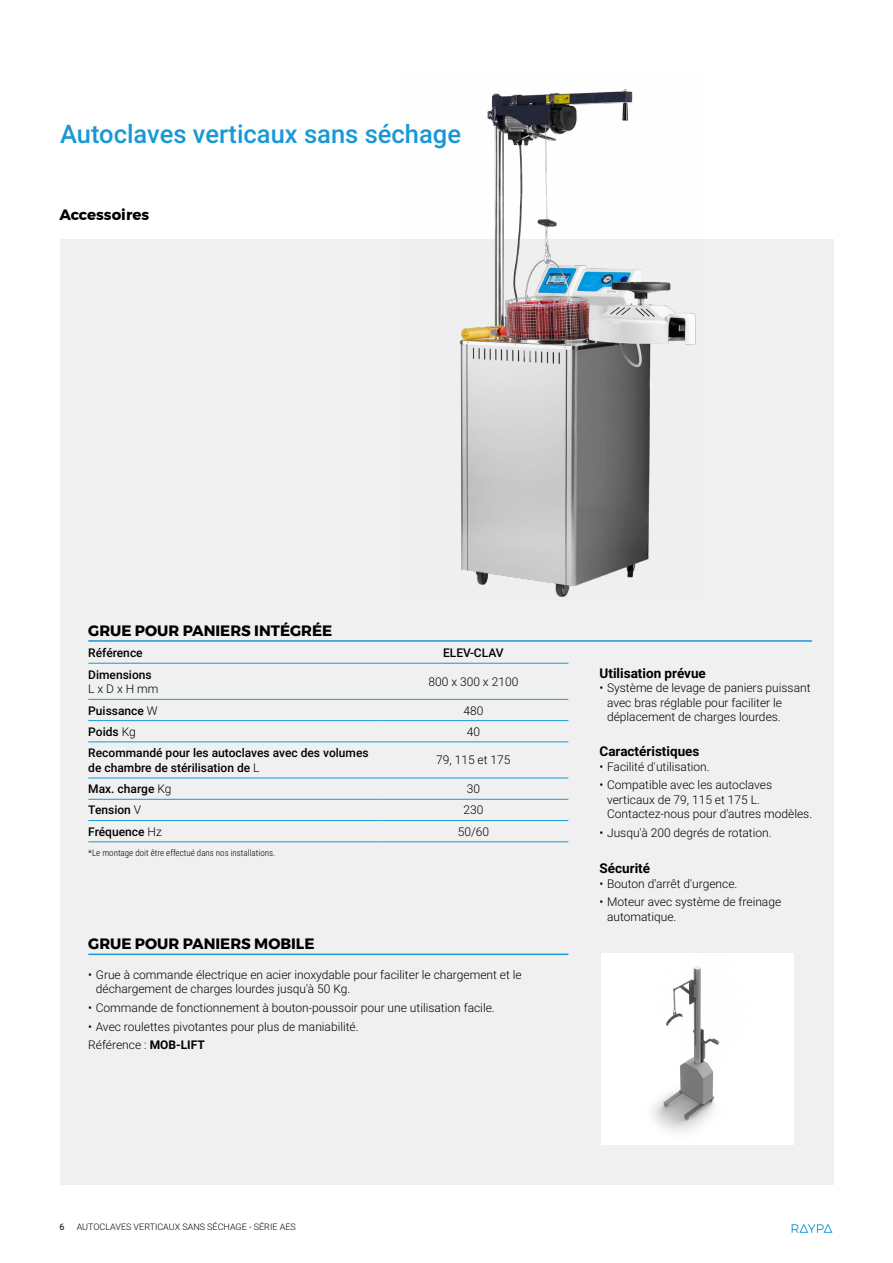
<style>
.page{position:relative;width:893px;height:1263px;background:#fff}
.page>*{position:absolute;margin:0;border:0;box-sizing:border-box;transform-origin:0 0}
.t1{font:500 25.5px "Roboto";color:#1899d6}
.t2{font:700 15px "Montserrat";color:#000}
.t3{font:700 13.5px "Roboto";color:#000}
.t4{font:300 12px/14.4px "Roboto";color:#000}
.t5{font:500 12px/14.4px "Roboto";color:#000}
.t6{font:300 9px "Roboto Condensed";color:#000}
.t7{font:300 9px "Roboto";color:#000}
.t8{font:9px "Roboto";color:#000}
.s1{font-weight:300}
.s2{font-weight:700}
</style>
<div class="page">
<svg style="left:792px;top:1224px;width:40px;height:9px"></svg>
<div style="left:60px;top:240px;width:773px;height:945px;background:#f0f0f0"></div>
<hr style="left:88px;top:640px;width:724px;height:2px;background:#1899d6">
<hr style="left:88px;top:663px;width:290px;height:1px;background:#1899d6">
<hr style="left:378px;top:663px;width:190px;height:1px;background:#1899d6">
<hr style="left:88px;top:699px;width:290px;height:1px;background:#1899d6">
<hr style="left:378px;top:699px;width:190px;height:1px;background:#1899d6">
<hr style="left:88px;top:720px;width:290px;height:1px;background:#1899d6">
<hr style="left:88px;top:742px;width:290px;height:1px;background:#1899d6">
<hr style="left:88px;top:778px;width:290px;height:1px;background:#1899d6">
<hr style="left:88px;top:799px;width:290px;height:1px;background:#1899d6">
<hr style="left:88px;top:820px;width:290px;height:1px;background:#1899d6">
<hr style="left:88px;top:841px;width:290px;height:1px;background:#1899d6">
<hr style="left:378px;top:720px;width:190px;height:1px;background:#1899d6">
<hr style="left:378px;top:742px;width:190px;height:1px;background:#1899d6">
<hr style="left:378px;top:778px;width:190px;height:1px;background:#1899d6">
<hr style="left:378px;top:799px;width:190px;height:1px;background:#1899d6">
<hr style="left:378px;top:820px;width:190px;height:1px;background:#1899d6">
<hr style="left:378px;top:841px;width:190px;height:1px;background:#1899d6">
<hr style="left:88px;top:953px;width:480px;height:2px;background:#1899d6">
<img style="left:602px;top:953px;width:191px;height:192px">
<img style="left:401px;top:89px;width:301px;height:508px">
<h1 class="t1" style="left:60px;top:116px;width:402px">Autoclaves verticaux sans séchage</h1>
<p class="t2" style="left:60px;top:203px;width:91px">Accessoires</p>
<p class="t2" style="left:88px;top:619px;width:246px">GRUE POUR PANIERS INTÉGRÉE</p>
<p class="t5" style="left:88px;top:645px;width:56px">Référence</p>
<p class="t5" style="left:443px;top:645px;width:62px">ELEV-CLAV</p>
<p class="t5" style="left:88px;top:667px;width:65px">Dimensions</p>
<p class="t4" style="left:88px;top:681px;width:72px">L x D x H mm</p>
<p class="t4" style="left:428px;top:674px;width:91px">800 x 300 x 2100</p>
<p class="t5" style="left:88px;top:702px;width:71px">Puissance <span class="s1">W</span></p>
<p class="t4" style="left:463px;top:702px;width:21px">480</p>
<p class="t5" style="left:88px;top:724px;width:49px">Poids <span class="s1">Kg</span></p>
<p class="t4" style="left:467px;top:724px;width:15px">40</p>
<p class="t5" style="left:88px;top:745px;width:282px">Recommandé pour les autoclaves avec des volumes de chambre de stérilisation de <span class="s1">L</span></p>
<p class="t4" style="left:436px;top:752px;width:76px">79, 115 et 175</p>
<p class="t5" style="left:88px;top:781px;width:85px">Max. charge <span class="s1">Kg</span></p>
<p class="t4" style="left:467px;top:781px;width:15px">30</p>
<p class="t5" style="left:88px;top:802px;width:55px">Tension <span class="s1">V</span></p>
<p class="t4" style="left:463px;top:802px;width:21px">230</p>
<p class="t5" style="left:88px;top:824px;width:75px">Fréquence <span class="s1">Hz</span></p>
<p class="t4" style="left:458px;top:824px;width:33px">50/60</p>
<p class="t6" style="left:88px;top:847px;width:188px">*Le montage doit être effectué dans nos installations.</p>
<p class="t2" style="left:88px;top:932px;width:228px">GRUE POUR PANIERS MOBILE</p>
<p class="t4" style="left:96px;top:967px;width:428px;text-indent:-8px">• Grue à commande électrique en acier inoxydable pour faciliter le chargement et le déchargement de charges lourdes jusqu'à 50 Kg.</p>
<p class="t4" style="left:88px;top:1000px;width:408px">• Commande de fonctionnement à bouton-poussoir pour une utilisation facile.</p>
<p class="t4" style="left:88px;top:1017px;width:272px;line-height:18.6px">• Avec roulettes pivotantes pour plus de maniabilité.<br>Référence : <span class="s2">MOB-LIFT</span></p>
<p class="t8" style="left:60px;top:1220px;width:7px">6</p>
<p class="t7" style="left:77px;top:1220px;width:221px">AUTOCLAVES VERTICAUX SANS SÉCHAGE - SÉRIE AES</p>
<p class="t3" style="left:600px;top:664px;width:108px">Utilisation prévue</p>
<p class="t4" style="left:607px;top:680px;width:205px;text-indent:-8px">• Système de levage de paniers puissant avec bras réglable pour faciliter le déplacement de charges lourdes.</p>
<p class="t3" style="left:600px;top:742px;width:101px">Caractéristiques</p>
<p class="t4" style="left:600px;top:758px;width:112px">• Facilité d'utilisation.</p>
<p class="t4" style="left:607px;top:777px;width:207px;text-indent:-8px">• Compatible avec les autoclaves verticaux de 79, 115 et 175 L.<br>Contactez-nous pour d'autres modèles.</p>
<p class="t4" style="left:600px;top:825px;width:174px">• Jusqu'à 200 degrés de rotation.</p>
<p class="t3" style="left:600px;top:859px;width:52px">Sécurité</p>
<p class="t4" style="left:600px;top:875px;width:139px">• Bouton d'arrêt d'urgence.</p>
<p class="t4" style="left:607px;top:894px;width:176px;text-indent:-8px">• Moteur avec système de freinage automatique.</p>
</div>
